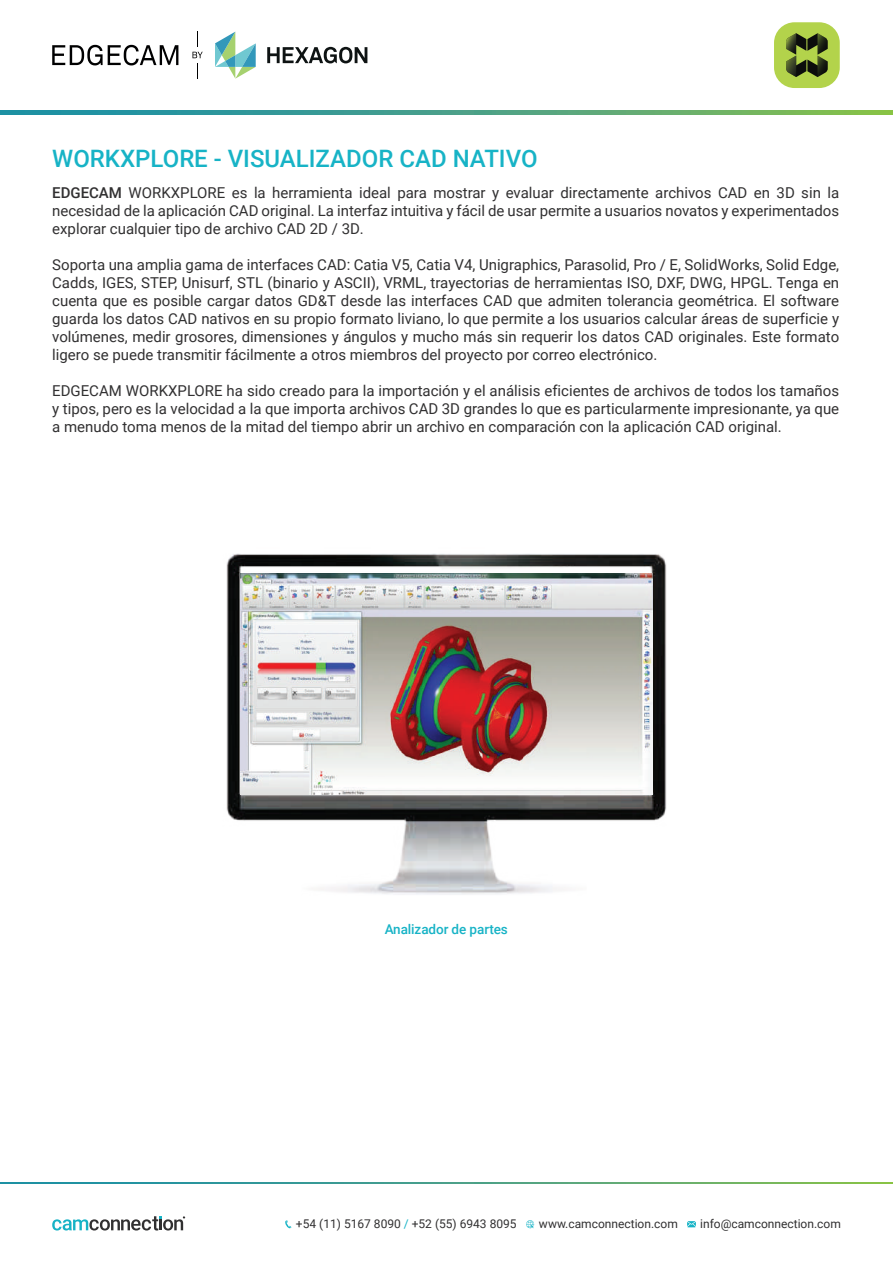
<style>
.page{position:relative;width:893px;height:1263px;background:#fff}
.page>*{position:absolute;margin:0;border:0;box-sizing:border-box;transform-origin:0 0}
.t1{font:500 24px "Roboto";color:#17b3c6}
.t2{font:15px/18px "Roboto";color:#313031;text-align:justify}
.t3{font:500 13.5px "Roboto";letter-spacing:-.005em;color:#17b3c6}
.t4{font:12px "Roboto";color:#313031}
.s1{font-weight:500}
.s2{color:#17b3c6}
</style>
<div class="page">
<svg style="left:0;top:110px;width:893px;height:4px;background:#4ca382"></svg>
<svg style="left:0;top:1182px;width:893px;height:1px"></svg>
<svg style="left:52px;top:1216px;width:133px;height:14px"></svg>
<img style="left:226px;top:553px;width:441px;height:342px">
<img style="left:241px;top:574px;width:411px;height:220px">
<svg style="left:285px;top:1220px;width:6px;height:8px"></svg>
<svg style="left:687px;top:1221px;width:9px;height:6px"></svg>
<svg style="left:526px;top:1220px;width:8px;height:8px"></svg>
<svg style="left:52px;top:45px;width:126px;height:20px"></svg>
<svg style="left:192px;top:32px;width:11px;height:47px"></svg>
<svg style="left:267px;top:47px;width:100px;height:16px"></svg>
<svg style="left:215px;top:32px;width:41px;height:47px"></svg>
<div style="left:774px;top:22px;width:66px;height:66px;background:#b3d34b;border-radius:21px"></div>
<svg style="left:786px;top:33px;width:42px;height:44px"></svg>
<h1 class="t1" style="left:52px;top:142px;width:487px">WORKXPLORE - VISUALIZADOR CAD NATIVO</h1>
<p class="t2" style="left:52px;top:183px;width:788px"><span class="s1">EDGECAM</span> WORKXPLORE es la herramienta ideal para mostrar y evaluar directamente archivos CAD en 3D sin la necesidad de la aplicación CAD original. La interfaz intuitiva y fácil de usar permite a usuarios novatos y experimentados explorar cualquier tipo de archivo CAD 2D / 3D.</p>
<p class="t2" style="left:52px;top:255px;width:788px">Soporta una amplia gama de interfaces CAD: Catia V5, Catia V4, Unigraphics, Parasolid, Pro / E, SolidWorks, Solid Edge, Cadds, IGES, STEP, Unisurf, STL (binario y ASCII), VRML, trayectorias de herramientas ISO, DXF, DWG, HPGL. Tenga en cuenta que es posible cargar datos GD&amp;T desde las interfaces CAD que admiten tolerancia geométrica. El software guarda los datos CAD nativos en su propio formato liviano, lo que permite a los usuarios calcular áreas de superficie y volúmenes, medir grosores, dimensiones y ángulos y mucho más sin requerir los datos CAD originales. Este formato ligero se puede transmitir fácilmente a otros miembros del proyecto por correo electrónico.</p>
<p class="t2" style="left:52px;top:381px;width:788px">EDGECAM WORKXPLORE ha sido creado para la importación y el análisis eficientes de archivos de todos los tamaños y tipos, pero es la velocidad a la que importa archivos CAD 3D grandes lo que es particularmente impresionante, ya que a menudo toma menos de la mitad del tiempo abrir un archivo en comparación con la aplicación CAD original.</p>
<p class="t3" style="left:385px;top:920px;width:125px">Analizador de partes</p>
<p class="t4" style="left:296px;top:1215px;width:222px">+54 (11) 5167 8090 <span class="s2">/</span> +52 (55) 6943 8095</p>
<p class="t4" style="left:539px;top:1215px;width:140px">www.camconnection.com</p>
<p class="t4" style="left:700px;top:1215px;width:142px">info@camconnection.com</p>
</div>
